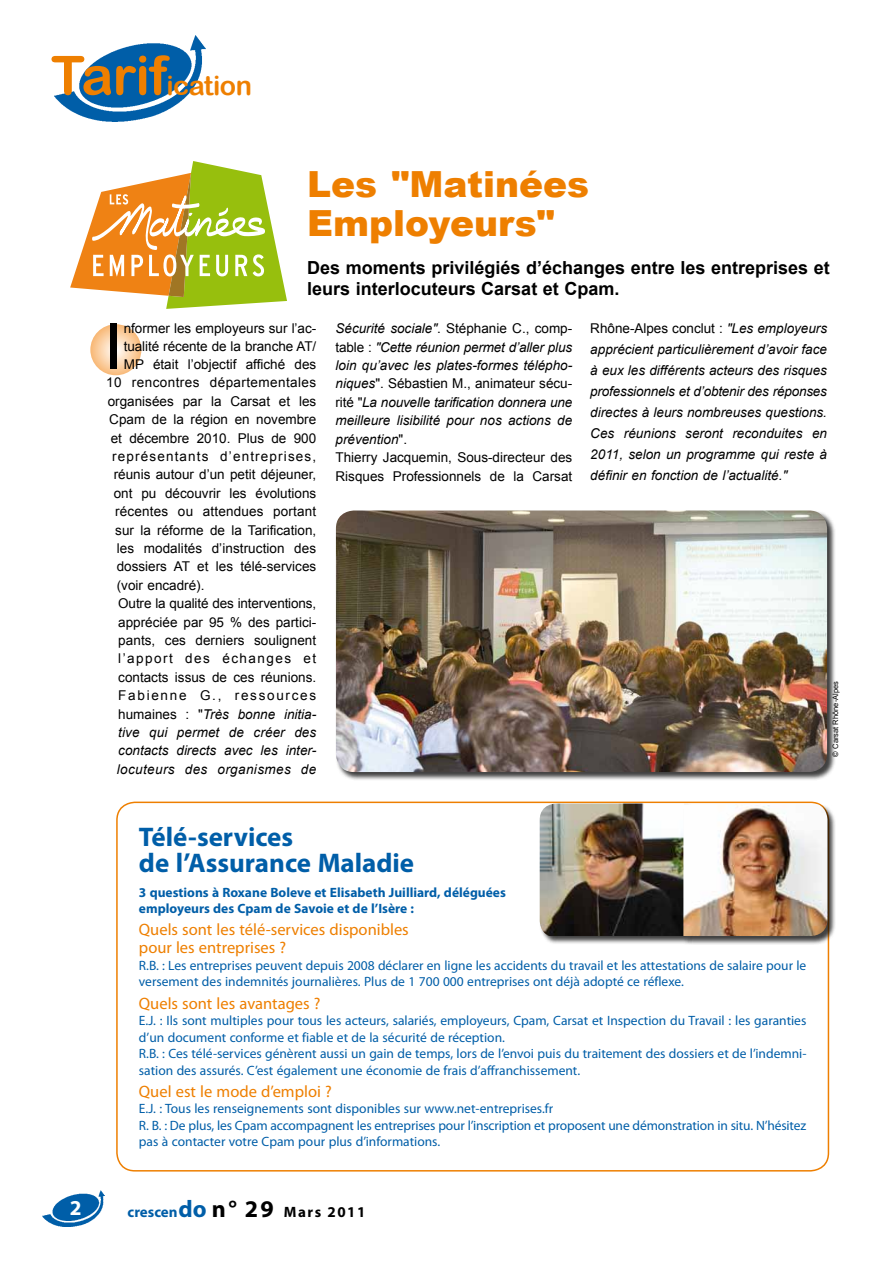
<style>
.page{position:relative;width:893px;height:1263px;background:#fff}
.page>*{position:absolute;margin:0;border:0;box-sizing:border-box;transform-origin:0 0}
.t1{font:63.75px "Arial";color:#000}
.t2{font:900 36px/39px "Arial";color:#ee7f00}
.t3{font:700 27px/25.5px "Myriad Pro";color:#005ea8}
.t4{font:27px "Arial Rounded MT Bold";letter-spacing:-.015em;color:#ee7f00}
.t5{font:700 21.3px "Myriad Pro";color:#fff}
.t6{font:700 18px/21px "Arial";color:#000}
.t7{font:16.5px/18px "Myriad Pro";color:#ee7f00}
.t8{font:700 15px "Myriad Pro";letter-spacing:.05em;color:#000}
.t9{font:13.5px/16.5px "Myriad Pro";color:#005ea8}
.t10{font:italic 13.5px/18.5px "Arial";color:#000}
.t11{font:13.5px "Arial";color:#000}
.t12{font:700 13.5px/16.5px "Myriad Pro";color:#005ea8}
.t13{font:13.5px "Arial";letter-spacing:.03em;color:#000}
.t14{font:13.5px "Arial";letter-spacing:.085em;color:#000}
.t15{font:italic 13.5px "Arial";letter-spacing:.03em;color:#000}
.t16{font:13.5px "Arial";letter-spacing:.11em;color:#000}
.t17{font:13.5px "Arial";letter-spacing:.125em;color:#000}
.t18{font:7.5px "Arial";color:#000}
.s1{font-size:54px}
.s2{font-style:normal}
.s3{color:#005ea8}
.s4{font-size:24px;color:#005ea8}
.s5{font-size:24px}
</style>
<div class="page">
<img style="left:43px;top:1191px;width:62px;height:35px">
<svg style="left:90px;top:324px;width:51px;height:51px;background:#fad1a6"></svg>
<img style="left:54px;top:35px;width:152px;height:87px">
<div style="left:335px;top:510px;width:501px;height:271px;background:#000;opacity:.75"></div>
<img style="left:336px;top:510px;width:491px;height:262px">
<svg style="left:70px;top:161px;width:217px;height:148px"></svg>
<div style="left:116px;top:801px;width:713px;height:370px;border:2px solid #ee7f00;border-radius:18px"></div>
<div style="left:539px;top:803px;width:154px;height:141px;background:#000;opacity:.75"></div>
<img style="left:540px;top:803px;width:144px;height:133px">
<div style="left:683px;top:804px;width:153px;height:141px;background:#000;opacity:.75"></div>
<img style="left:683px;top:805px;width:144px;height:131px">
<h3 class="t4" style="left:51px;top:69px;width:203px"><span class="s1">Tarif</span>ication</h3>
<h2 class="t2" style="left:307px;top:163px;width:283px">Les "Matinées<br>Employeurs"</h2>
<h3 class="t6" style="left:307px;top:258px;width:524px">Des moments privilégiés d’échanges entre les entreprises et leurs interlocuteurs Carsat et Cpam.</h3>
<h1 class="t1" style="left:105px;top:305px;width:19px">I</h1>
<p class="t11" style="left:124px;top:319px;width:194px">nformer les employeurs sur l’ac-</p>
<p class="t11" style="left:124px;top:337px;width:194px">tualité récente de la branche AT/</p>
<p class="t11" style="left:124px;top:355px;width:194px">MP était l’objectif affiché des</p>
<p class="t13" style="left:106px;top:374px;width:212px">10 rencontres départementales</p>
<p class="t11" style="left:108px;top:392px;width:210px">organisées par la Carsat et les</p>
<p class="t11" style="left:109px;top:411px;width:209px">Cpam de la région en novembre</p>
<p class="t11" style="left:111px;top:429px;width:207px">et décembre 2010. Plus de 900</p>
<p class="t14" style="left:112px;top:447px;width:205px">représentants d’entreprises,</p>
<p class="t11" style="left:114px;top:466px;width:204px">réunis autour d’un petit déjeuner,</p>
<p class="t11" style="left:114px;top:484px;width:204px">ont pu découvrir les évolutions</p>
<p class="t11" style="left:115px;top:503px;width:203px">récentes ou attendues portant</p>
<p class="t11" style="left:115px;top:521px;width:202px">sur la réforme de la Tarification,</p>
<p class="t11" style="left:117px;top:539px;width:201px">les modalités d’instruction des</p>
<p class="t11" style="left:117px;top:558px;width:201px">dossiers AT et les télé-services</p>
<p class="t11" style="left:117px;top:576px;width:89px">(voir encadré).</p>
<p class="t11" style="left:118px;top:595px;width:199px">Outre la qualité des interventions,</p>
<p class="t11" style="left:118px;top:613px;width:199px">appréciée par 95 % des partici-</p>
<p class="t11" style="left:118px;top:631px;width:200px">pants, ces derniers soulignent</p>
<p class="t16" style="left:118px;top:650px;width:200px">l’apport des échanges et</p>
<p class="t11" style="left:118px;top:668px;width:200px">contacts issus de ces réunions.</p>
<p class="t17" style="left:118px;top:687px;width:199px">Fabienne G., ressources</p>
<p class="t10" style="left:118px;top:705px;width:200px"><span class="s2">humaines : "</span>Très bonne initia-</p>
<p class="t10" style="left:118px;top:723px;width:199px">tive qui permet de créer des</p>
<p class="t10" style="left:118px;top:742px;width:200px">contacts directs avec les inter-</p>
<p class="t15" style="left:117px;top:760px;width:201px">locuteurs des organismes de</p>
<p class="t10" style="left:336px;top:319px;width:238px">Sécurité sociale"<span class="s2">. Stéphanie C., comp&shy;table :</span> "Cette réunion permet d’aller plus loin qu’avec les plates-formes télépho&shy;niques<span class="s2">". Sébastien M., animateur sécu&shy;rité "</span>La nouvelle tarification donnera une meilleure lisibilité pour nos actions de prévention<span class="s2">".<br>Thierry Jacquemin, Sous-directeur des Risques Professionnels de la Carsat</span></p>
<p class="t10" style="left:590px;top:318px;width:238px;line-height:21px;text-align:justify"><span class="s2">Rhône-Alpes conclut :</span> "Les employeurs apprécient particulièrement d’avoir face à eux les différents acteurs des risques professionnels et d’obtenir des réponses directes à leurs nombreuses questions.<br>Ces réunions seront reconduites en 2011, selon un programme qui reste à définir en fonction de l’actualité."</p>
<p class="t18" style="left:831px;top:757px;width:77px;rotate:-90deg">© Carsat Rhône-Alpes</p>
<h3 class="t3" style="left:139px;top:825px;width:277px">Télé-services<br>de l’Assurance Maladie</h3>
<p class="t12" style="left:139px;top:884px;width:368px">3 questions à Roxane Boleve et Elisabeth Juilliard, déléguées employeurs des Cpam de Savoie et de l’Isère :</p>
<p class="t7" style="left:139px;top:921px;width:271px">Quels sont les télé-services disponibles pour les entreprises ?</p>
<p class="t9" style="left:139px;top:957px;width:669px">R.B. : Les entreprises peuvent depuis 2008 déclarer en ligne les accidents du travail et les attestations de salaire pour le versement des indemnités journalières. Plus de 1 700 000 entreprises ont déjà adopté ce réflexe.</p>
<p class="t7" style="left:139px;top:994px;width:183px">Quels sont les avantages ?</p>
<p class="t9" style="left:139px;top:1013px;width:669px">E.J. : Ils sont multiples pour tous les acteurs, salariés, employeurs, Cpam, Carsat et Inspection du Travail : les garanties d’un document conforme et fiable et de la sécurité de réception.<br>R.B. : Ces télé-services génèrent aussi un gain de temps, lors de l’envoi puis du traitement des dossiers et de l’indemni&shy;sation des assurés. C’est également une économie de frais d’affranchissement.</p>
<p class="t7" style="left:139px;top:1083px;width:194px">Quel est le mode d’emploi ?</p>
<p class="t9" style="left:139px;top:1101px;width:669px">E.J. : Tous les renseignements sont disponibles sur www.net-entreprises.fr<br>R. B. : De plus, les Cpam accompagnent les entreprises pour l’inscription et proposent une démonstration in situ. N’hésitez pas à contacter votre Cpam pour plus d’informations.</p>
<h3 class="t5" style="left:70px;top:1196px;width:13px">2</h3>
<p class="t8" style="left:128px;top:1204px;width:239px"><span class="s3">crescen</span><span class="s4">do</span> <span class="s5">n° 29</span> Mars 2011</p>
</div>
